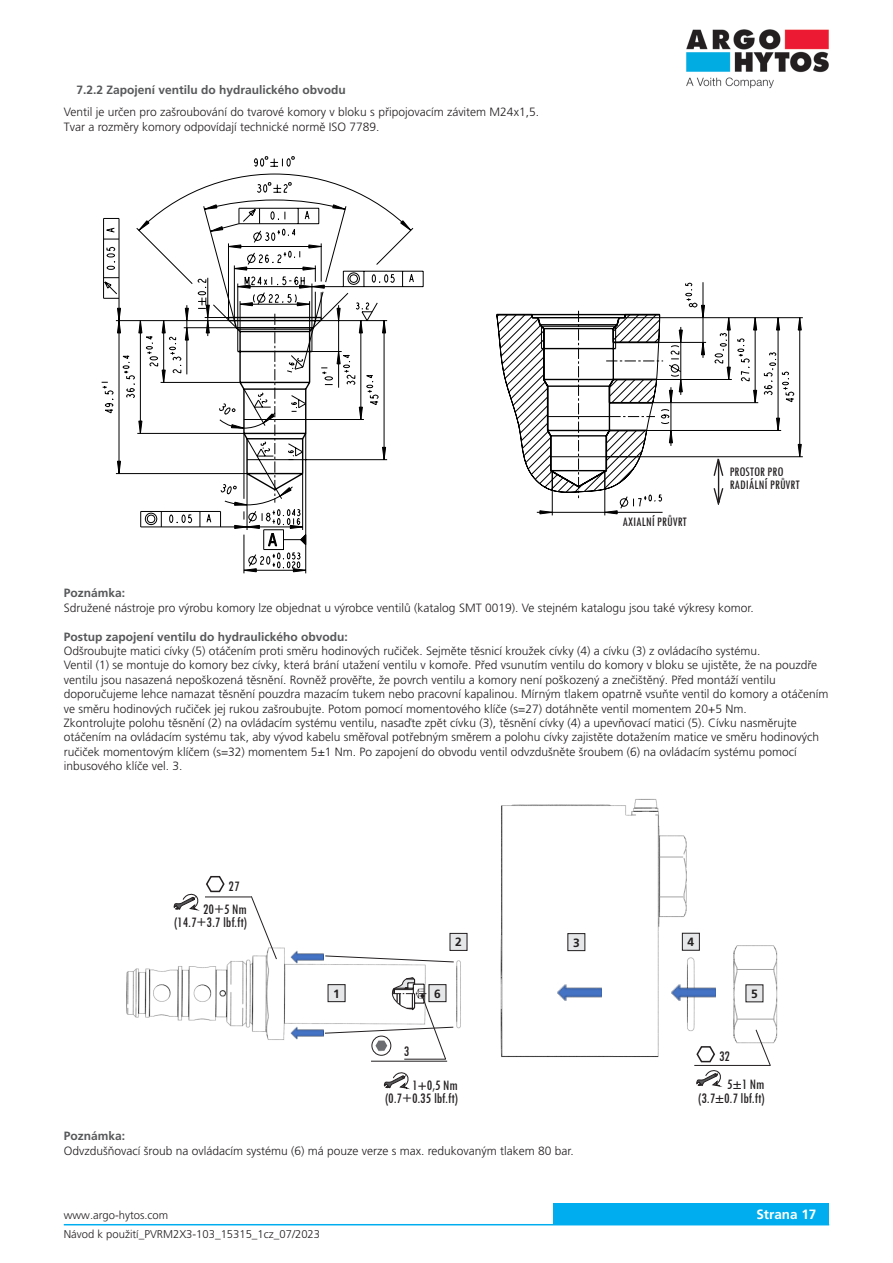
<style>
.page{position:relative;width:893px;height:1263px;background:#fff}
.page>*{position:absolute;margin:0;border:0;box-sizing:border-box;transform-origin:0 0}
.kóty{font:condensed 15px/13.5px "Tw Cen";color:#231f20;text-align:right}
._8_popisek{font:condensed 13.5px "Tw Cen";color:#231f20}
._7_hl_opracování{font:condensed 13.5px "Tw Cen";color:#231f20}
.t1{font:700 13.5px "Frutiger LT Pro";color:#fff}
._06_Text{font:300 12px/14.4px "Frutiger LT Pro";color:#231f20}
._06_Text-2{font:700 12px "Frutiger LT Pro";color:#57585a}
._05_Subline_Copytext{font:700 12px "Frutiger LT Pro";color:#57585a}
._06_Text-3{font:700 12px "Frutiger LT Pro";color:#231f20}
.t2{font:300 11.25px "Frutiger LT Pro";color:#231f20}
.t3{font:condensed 10.95px/14.1px "Swiss 721 BTCE";color:#231f20}
.s1{font-family:"Frutiger LT Pro";font-weight:300;font-stretch:normal}
</style>
<div class="page">
<div style="left:553px;top:1203px;width:276px;height:22px;background:#00aeef"></div>
<hr style="left:64px;top:1224px;width:765px;height:1px;background:#00aeef">
<svg style="left:549px;top:282px;width:253px;height:234px"></svg>
<div style="left:618px;top:513px;width:82px;height:18px;background:#fff"></div>
<svg style="left:253px;top:156px;width:42px;height:11px"></svg>
<svg style="left:500px;top:313px;width:49px;height:202px"></svg>
<svg style="left:171px;top:173px;width:326px;height:147px"></svg>
<svg style="left:101px;top:204px;width:314px;height:370px"></svg>
<div style="left:336px;top:528px;width:101px;height:61px;background:#fff"></div>
<div style="left:535px;top:235px;width:101px;height:62px;background:#fff"></div>
<img style="left:126px;top:799px;width:652px;height:258px">
<img style="left:290px;top:950px;width:34px;height:13px">
<img style="left:557px;top:984px;width:45px;height:17px">
<img style="left:670px;top:984px;width:45px;height:17px">
<div style="left:746px;top:985px;width:17px;height:17px;background:#e6e7e9"></div>
<hr style="left:205px;top:896px;width:46px;height:1px;background:#231f20">
<div style="left:682px;top:933px;width:17px;height:17px;background:#e6e7e9"></div>
<div style="left:682px;top:933px;width:18px;height:17px;border:1px solid #231f20"></div>
<div style="left:568px;top:933px;width:17px;height:18px;background:#e6e7e9"></div>
<div style="left:568px;top:933px;width:17px;height:18px;border:1px solid #231f20"></div>
<div style="left:450px;top:933px;width:17px;height:17px;background:#e6e7e9"></div>
<hr style="left:371px;top:1061px;width:76px;height:1px;background:#231f20">
<hr style="left:694px;top:1065px;width:76px;height:1px;background:#231f20">
<img style="left:290px;top:1026px;width:34px;height:13px">
<img style="left:686px;top:29px;width:143px;height:59px">
<svg style="left:174px;top:875px;width:51px;height:37px"></svg>
<svg style="left:695px;top:1045px;width:28px;height:42px"></svg>
<svg style="left:251px;top:896px;width:26px;height:63px"></svg>
<svg style="left:325px;top:955px;width:129px;height:7px"></svg>
<svg style="left:384px;top:1072px;width:26px;height:18px"></svg>
<svg style="left:755px;top:1029px;width:16px;height:37px"></svg>
<svg style="left:324px;top:976px;width:130px;height:84px"></svg>
<p class="_05_Subline_Copytext" style="left:77px;top:83px;width:271px">7.2.2 Zapojení ventilu do hydraulického obvodu</p>
<p class="_06_Text" style="left:64px;top:105px;width:477px">Ventil je určen pro zašroubování do tvarové komory v bloku s připojovacím závitem M24x1,5.</p>
<p class="_06_Text" style="left:64px;top:120px;width:317px">Tvar a rozměry komory odpovídají technické normě ISO 7789.</p>
<p class="_7_hl_opracování" style="left:622px;top:514px;width:66px">AXIALNÍ PRŮVRT</p>
<p class="t3" style="left:726px;top:461px;width:54px">min. for side channel</p>
<p class="_8_popisek" style="left:730px;top:463px;width:55px">PROSTOR PRO</p>
<p class="_8_popisek" style="left:730px;top:477px;width:72px">RADIÁLNÍ PRŮVRT</p>
<p class="_06_Text-2" style="left:64px;top:586px;width:63px">Poznámka:</p>
<p class="_06_Text" style="left:64px;top:600px;width:691px">Sdružené nástroje pro výrobu komory lze objednat u výrobce ventilů (katalog SMT 0019). Ve stejném katalogu jsou také výkresy komor.</p>
<p class="_06_Text-2" style="left:64px;top:629px;width:286px">Postup zapojení ventilu do hydraulického obvodu:</p>
<p class="_06_Text" style="left:64px;top:644px;width:698px">Odšroubujte matici cívky (5) otáčením proti směru hodinových ručiček. Sejměte těsnicí kroužek cívky (4) a cívku (3) z ovládacího systému.</p>
<p class="_06_Text" style="left:64px;top:658px;width:766px">Ventil (1) se montuje do komory bez cívky, která brání utažení ventilu v komoře. Před vsunutím ventilu do komory v bloku se ujistěte, že na pouzdře ventilu jsou nasazená nepoškozená těsnění. Rovněž prověřte, že povrch ventilu a komory není poškozený a znečištěný. Před montáží ventilu doporučujeme lehce namazat těsnění pouzdra mazacím tukem nebo pracovní kapalinou. Mírným tlakem opatrně vsuňte ventil do komory a otáčením ve směru hodinových ručiček jej rukou zašroubujte. Potom pomocí momentového klíče (s=27) dotáhněte ventil momentem 20+5 Nm.</p>
<p class="_06_Text" style="left:64px;top:716px;width:757px">Zkontrolujte polohu těsnění (2) na ovládacím systému ventilu, nasaďte zpět cívku (3), těsnění cívky (4) a upevňovací matici (5). Cívku nasměrujte otáčením na ovládacím systému tak, aby vývod kabelu směřoval potřebným směrem a polohu cívky zajistěte dotažením matice ve směru hodinových ručiček momentovým klíčem (s=32) momentem 5±1 Nm. Po zapojení do obvodu ventil odvzdušněte šroubem (6) na ovládacím systému pomocí inbusového klíče vel. 3.</p>
<p class="kóty" style="left:229px;top:879px;width:12px">27</p>
<p class="kóty" style="left:203px;top:902px;width:45px">20+5 Nm</p>
<p class="kóty" style="left:174px;top:915px;width:74px">(14.7+3.7 lbf.ft)</p>
<p class="_06_Text-3" style="left:333px;top:986px;width:8px">1</p>
<p class="kóty" style="left:404px;top:1044px;width:7px">3</p>
<p class="_06_Text-3" style="left:455px;top:935px;width:8px">2</p>
<p class="_06_Text-3" style="left:434px;top:986px;width:8px">6</p>
<p class="kóty" style="left:385px;top:1078px;width:74px">1<span class="s1">+</span>0,5 Nm (0.7+0.35 lbf.ft)</p>
<p class="_06_Text-3" style="left:573px;top:935px;width:8px">3</p>
<p class="_06_Text-3" style="left:687px;top:935px;width:8px">4</p>
<p class="kóty" style="left:719px;top:1049px;width:12px">32</p>
<p class="_06_Text-3" style="left:751px;top:987px;width:8px">5</p>
<p class="kóty" style="left:698px;top:1077px;width:67px">5<span class="s1">±</span>1 Nm (3.7<span class="s1">±</span>0.7 lbf.ft)</p>
<p class="_06_Text-2" style="left:64px;top:1129px;width:63px">Poznámka:</p>
<p class="_06_Text" style="left:64px;top:1143px;width:511px">Odvzdušňovací šroub na ovládacím systému (6) má pouze verze s max. redukovaným tlakem 80 bar.</p>
<p class="t2" style="left:64px;top:1209px;width:106px">www.argo-hytos.com</p>
<p class="t1" style="left:756px;top:1206px;width:62px">Strana 17</p>
<p class="t2" style="left:64px;top:1227px;width:258px">Návod k použití_PVRM2X3-103_15315_1cz_07/2023</p>
</div>
